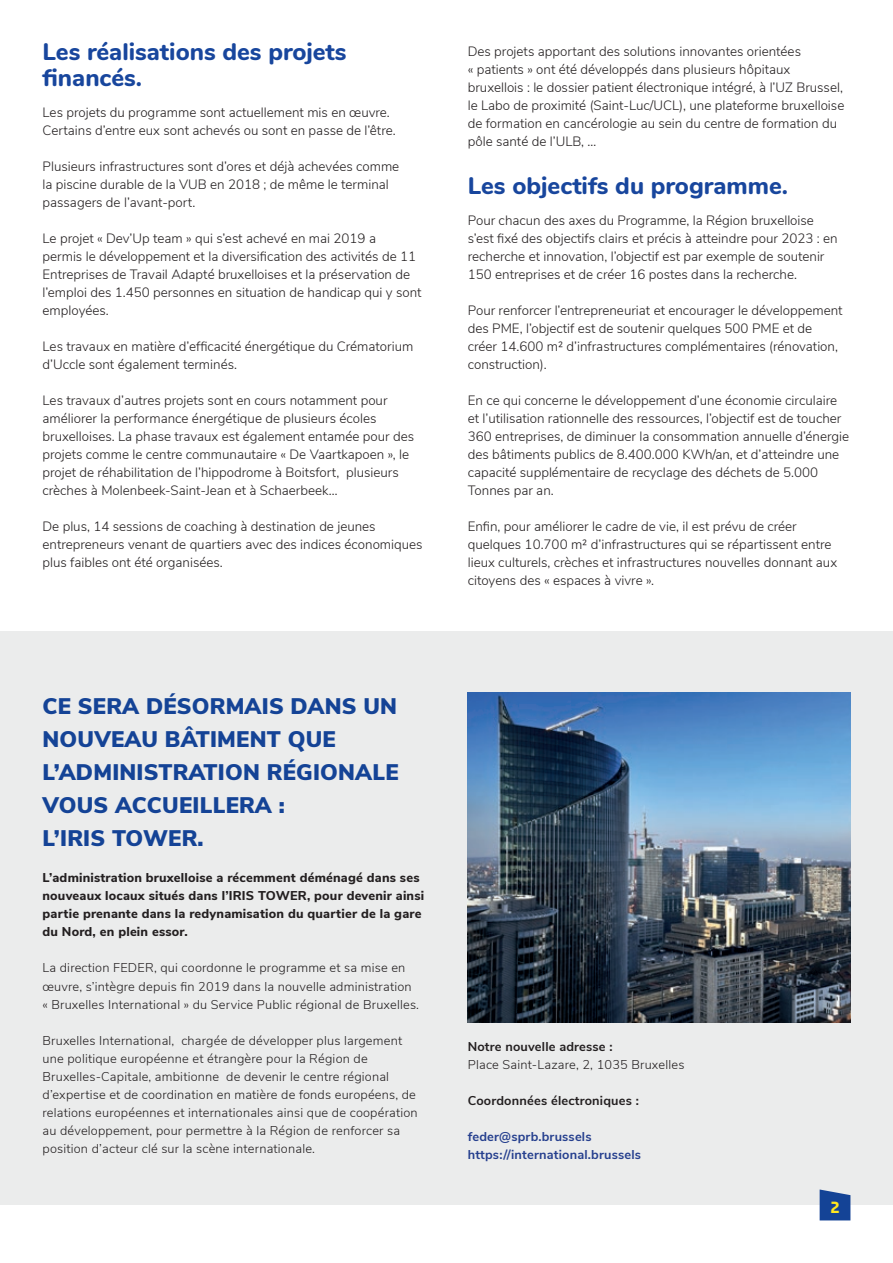
<style>
.page{position:relative;width:893px;height:1263px;background:#fff}
.page>*{position:absolute;margin:0;border:0;box-sizing:border-box;transform-origin:0 0}
.t1{font:800 24px/25.5px "Nunito";color:#18469d}
.t2{font:900 22.5px/33px "Nunito Sans";letter-spacing:.01em;color:#144396}
.t3{font:700 15.15px "Sansa Pro";color:#ffe71f}
.t4{font:300 13.5px/18px "Nunito Sans";color:#231f20}
.t5{font:300 12.75px/18px "Nunito Sans";letter-spacing:.015em;color:#231f20}
.t6{font:800 12.75px/18px "Nunito Sans";letter-spacing:.015em;color:#231f20}
.t7{font:700 12.75px/18px "Nunito Sans";letter-spacing:.015em;color:#253f8e}
.t8{font:700 12.75px "Nunito Sans";letter-spacing:.015em;color:#231f20}
</style>
<div class="page">
<div style="left:0;top:631px;width:893px;height:574px;background:#ebecec"></div>
<img style="left:468px;top:692px;width:382px;height:330px">
<svg style="left:820px;top:1189px;width:30px;height:31px"></svg>
<h1 class="t1" style="left:43px;top:38px;width:305px">Les réalisations des projets financés.</h1>
<p class="t4" style="left:43px;top:102px;width:355px">Les projets du programme sont actuellement mis en œuvre.<br>Certains d’entre eux sont achevés ou sont en passe de l’être.</p>
<p class="t4" style="left:43px;top:156px;width:358px">Plusieurs infrastructures sont d’ores et déjà achevées comme la piscine durable de la VUB en 2018 ; de même le terminal passagers de l’avant-port.</p>
<p class="t4" style="left:43px;top:228px;width:381px">Le projet « Dev’Up team » qui s’est achevé en mai 2019 a<br>permis le développement et la diversification des activités de 11<br>Entreprises de Travail Adapté bruxelloises et la préservation de l’emploi des 1.450 personnes en situation de handicap qui y sont employées.</p>
<p class="t4" style="left:43px;top:336px;width:372px">Les travaux en matière d’efficacité énergétique du Crématorium d’Uccle sont également terminés.</p>
<p class="t4" style="left:43px;top:390px;width:373px">Les travaux d’autres projets sont en cours notamment pour améliorer la performance énergétique de plusieurs écoles bruxelloises. La phase travaux est également entamée pour des projets comme le centre communautaire « De Vaartkapoen », le projet de réhabilitation de l’hippodrome à Boitsfort, plusieurs crèches à Molenbeek-Saint-Jean et à Schaerbeek…</p>
<p class="t4" style="left:43px;top:516px;width:382px">De plus, 14 sessions de coaching à destination de jeunes entrepreneurs venant de quartiers avec des indices économiques plus faibles ont été organisées.</p>
<p class="t4" style="left:468px;top:42px;width:378px">Des projets apportant des solutions innovantes orientées<br>« patients » ont été développés dans plusieurs hôpitaux bruxellois : le dossier patient électronique intégré, à l’UZ Brussel, le Labo de proximité (Saint-Luc/UCL), une plateforme bruxelloise de formation en cancérologie au sein du centre de formation du pôle santé de l’ULB, …</p>
<h1 class="t1" style="left:468px;top:171px;width:322px">Les objectifs du programme.</h1>
<p class="t4" style="left:468px;top:210px;width:371px">Pour chacun des axes du Programme, la Région bruxelloise s’est fixé des objectifs clairs et précis à atteindre pour 2023 : en recherche et innovation, l’objectif est par exemple de soutenir 150 entreprises et de créer 16 postes dans la recherche.</p>
<p class="t4" style="left:468px;top:300px;width:376px">Pour renforcer l’entrepreneuriat et encourager le développement des PME, l’objectif est de soutenir quelques 500 PME et de créer 14.600 m² d’infrastructures complémentaires (rénovation, construction).</p>
<p class="t4" style="left:468px;top:390px;width:383px">En ce qui concerne le développement d’une économie circulaire et l’utilisation rationnelle des ressources, l’objectif est de toucher 360 entreprises, de diminuer la consommation annuelle d’énergie des bâtiments publics de 8.400.000 KWh/an, et d’atteindre une capacité supplémentaire de recyclage des déchets de 5.000<br>Tonnes par an.</p>
<p class="t4" style="left:468px;top:516px;width:371px">Enfin, pour améliorer le cadre de vie, il est prévu de créer quelques 10.700 m² d’infrastructures qui se répartissent entre lieux culturels, crèches et infrastructures nouvelles donnant aux citoyens des « espaces à vivre ».</p>
<h2 class="t2" style="left:43px;top:689px;width:358px">CE SERA DÉSORMAIS DANS UN<br>NOUVEAU BÂTIMENT QUE<br>L’ADMINISTRATION RÉGIONALE<br>VOUS ACCUEILLERA :<br>L’IRIS TOWER.</h2>
<p class="t6" style="left:43px;top:868px;width:383px">L’administration bruxelloise a récemment déménagé dans ses nouveaux locaux situés dans l’IRIS TOWER, pour devenir ainsi partie prenante dans la redynamisation du quartier de la gare du Nord, en plein essor.</p>
<p class="t5" style="left:43px;top:958px;width:378px">La direction FEDER, qui coordonne le programme et sa mise en œuvre, s’intègre depuis fin 2019 dans la nouvelle administration « Bruxelles International » du Service Public régional de Bruxelles.</p>
<p class="t5" style="left:43px;top:1030px;width:377px">Bruxelles International, chargée de développer plus largement une politique européenne et étrangère pour la Région de Bruxelles-Capitale, ambitionne de devenir le centre régional d’expertise et de coordination en matière de fonds européens, de relations européennes et internationales ainsi que de coopération au développement, pour permettre à la Région de renforcer sa position d’acteur clé sur la scène internationale.</p>
<p class="t8" style="left:468px;top:1038px;width:146px">Notre nouvelle adresse :</p>
<p class="t5" style="left:468px;top:1055px;width:218px">Place Saint-Lazare, 2, 1035 Bruxelles</p>
<p class="t8" style="left:468px;top:1092px;width:173px">Coordonnées électroniques :</p>
<p class="t7" style="left:468px;top:1126px;width:175px">feder@sprb.brussels https://international.brussels</p>
<p class="t3" style="left:830px;top:1197px;width:11px">2</p>
</div>
